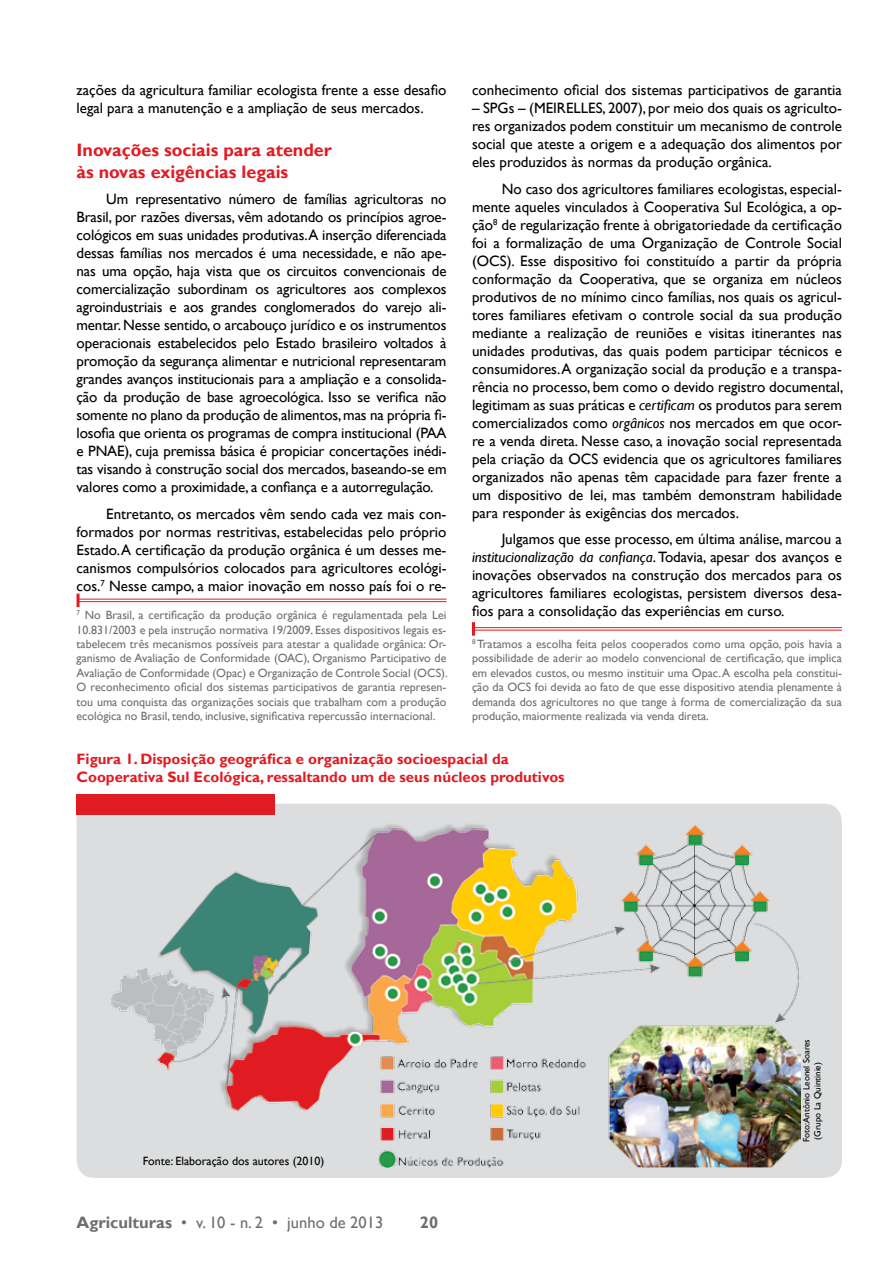
<style>
.page{position:relative;width:893px;height:1263px;background:#fff}
.page>*{position:absolute;margin:0;border:0;box-sizing:border-box;transform-origin:0 0}
.t1{font:700 18px/21.6px "Gill Sans";color:#e11b22}
.t2{font:16.5px "Gill Sans";color:#6d6e71}
.t3{font:700 16.5px "Gill Sans";color:#6d6e71}
.t4{font:15px/18px "Gill Sans";color:#000;text-align:justify}
.t5{font:700 15px/18px "Gill Sans";color:#e11b22}
.t6{font:12px/14.4px "Gill Sans";color:#6d6e71;text-align:justify}
.t7{font:12px "Gill Sans";color:#000}
.t8{font:9px/10.8px "Gill Sans";color:#000}
.s1{font-style:italic}
.s2{font-weight:700}
</style>
<div class="page">
<div style="left:77px;top:804px;width:765px;height:374px;background:#dcddde"></div>
<div style="left:77px;top:794px;width:198px;height:20px;background:#e11b22"></div>
<img style="left:110px;top:822px;width:690px;height:345px">
<hr style="left:78px;top:599px;width:368px;height:1px;background:#e11b22">
<hr style="left:78px;top:601px;width:368px;height:1px;background:#e11b22">
<svg style="left:77px;top:594px;width:3px;height:13px"></svg>
<hr style="left:473px;top:627px;width:369px;height:1px;background:#e11b22">
<hr style="left:473px;top:630px;width:369px;height:1px;background:#e11b22">
<hr style="left:472px;top:622px;width:3px;height:14px;background:#e11b22">
<p class="t4" style="left:77px;top:82px;width:371px">zações da agricultura familiar ecologista frente a esse desafio legal para a manutenção e a ampliação de seus mercados.</p>
<p class="t1" style="left:77px;top:140px;width:257px">Inovações sociais para atender às novas exigências legais</p>
<p class="t4" style="left:77px;top:191px;width:372px;text-indent:30px">Um representativo número de famílias agricultoras no Brasil, por razões diversas, vêm adotando os princípios agroe&shy;cológicos em suas unidades produtivas.A inserção diferenciada dessas famílias nos mercados é uma necessidade, e não ape&shy;nas uma opção, haja vista que os circuitos convencionais de comercialização subordinam os agricultores aos complexos agroindustriais e aos grandes conglomerados do varejo ali&shy;mentar. Nesse sentido, o arcabouço jurídico e os instrumentos operacionais estabelecidos pelo Estado brasileiro voltados à promoção da segurança alimentar e nutricional representaram grandes avanços institucionais para a ampliação e a consolida&shy;ção da produção de base agroecológica. Isso se verifica não somente no plano da produção de alimentos, mas na própria fi&shy;losofia que orienta os programas de compra institucional (PAA e PNAE), cuja premissa básica é propiciar concertações inédi&shy;tas visando à construção social dos mercados, baseando-se em valores como a proximidade, a confiança e a autorregulação.</p>
<p class="t4" style="left:77px;top:505px;width:371px;text-indent:30px">Entretanto, os mercados vêm sendo cada vez mais con&shy;formados por normas restritivas, estabelecidas pelo próprio Estado. A certificação da produção orgânica é um desses me&shy;canismos compulsórios colocados para agricultores ecológi&shy;cos.<sup>7</sup> Nesse campo, a maior inovação em nosso país foi o re-</p>
<p class="t6" style="left:77px;top:608px;width:373px"><sup>7</sup> No Brasil, a certificação da produção orgânica é regulamentada pela Lei 10.831/2003 e pela instrução normativa 19/2009. Esses dispositivos legais es&shy;tabelecem três mecanismos possíveis para atestar a qualidade orgânica: Or&shy;ganismo de Avaliação de Conformidade (OAC), Organismo Participativo de Avaliação de Conformidade (Opac) e Organização de Controle Social (OCS).<br>O reconhecimento oficial dos sistemas participativos de garantia represen&shy;tou uma conquista das organizações sociais que trabalham com a produção ecológica no Brasil, tendo, inclusive, significativa repercussão internacional.</p>
<p class="t4" style="left:472px;top:82px;width:371px">conhecimento oficial dos sistemas participativos de garantia</p>
<p class="t4" style="left:472px;top:100px;width:371px">– SPGs – (MEIRELLES, 2007), por meio dos quais os agriculto&shy;res organizados podem constituir um mecanismo de controle social que ateste a origem e a adequação dos alimentos por eles produzidos às normas da produção orgânica.</p>
<p class="t4" style="left:472px;top:180px;width:373px;text-indent:30px">No caso dos agricultores familiares ecologistas, especial&shy;mente aqueles vinculados à Cooperativa Sul Ecológica, a op&shy;ção<sup>8</sup> de regularização frente à obrigatoriedade da certificação foi a formalização de uma Organização de Controle Social (OCS). Esse dispositivo foi constituído a partir da própria conformação da Cooperativa, que se organiza em núcleos produtivos de no mínimo cinco famílias, nos quais os agricul&shy;tores familiares efetivam o controle social da sua produção mediante a realização de reuniões e visitas itinerantes nas unidades produtivas, das quais podem participar técnicos e consumidores. A organização social da produção e a transpa&shy;rência no processo, bem como o devido registro documental, legitimam as suas práticas e <span class="s1">certificam</span> os produtos para serem comercializados como <span class="s1">orgânicos</span> nos mercados em que ocor&shy;re a venda direta. Nesse caso, a inovação social representada pela criação da OCS evidencia que os agricultores familiares organizados não apenas têm capacidade para fazer frente a um dispositivo de lei, mas também demonstram habilidade para responder às exigências dos mercados.</p>
<p class="t4" style="left:472px;top:531px;width:371px;text-indent:30px">Julgamos que esse processo, em última análise, marcou a <span class="s1">institucionalização da confiança</span>. Todavia, apesar dos avanços e inovações observados na construção dos mercados para os agricultores familiares ecologistas, persistem diversos desa&shy;fios para a consolidação das experiências em curso.</p>
<p class="t6" style="left:472px;top:637px;width:371px"><sup>8</sup> Tratamos a escolha feita pelos cooperados como uma opção, pois havia a possibilidade de aderir ao modelo convencional de certificação, que implica em elevados custos, ou mesmo instituir uma Opac. A escolha pela constitui&shy;ção da OCS foi devida ao fato de que esse dispositivo atendia plenamente à demanda dos agricultores no que tange à forma de comercialização da sua produção, maiormente realizada via venda direta.</p>
<p class="t5" style="left:77px;top:750px;width:490px">Figura 1. Disposição geográfica e organização socioespacial da<br>Cooperativa Sul Ecológica, ressaltando um de seus núcleos produtivos</p>
<p class="t7" style="left:143px;top:1154px;width:183px">Fonte: Elaboração dos autores (2010)</p>
<p class="t2" style="left:77px;top:1212px;width:308px"><span class="s2">Agriculturas</span> • v. 10 - n. 2 • junho de 2013</p>
<p class="t3" style="left:420px;top:1212px;width:20px">20</p>
<p class="t8" style="left:801px;top:1142px;width:105px;rotate:-90deg">Foto: Antônio Leonel Soares (Grupo La Quintinie)</p>
</div>
